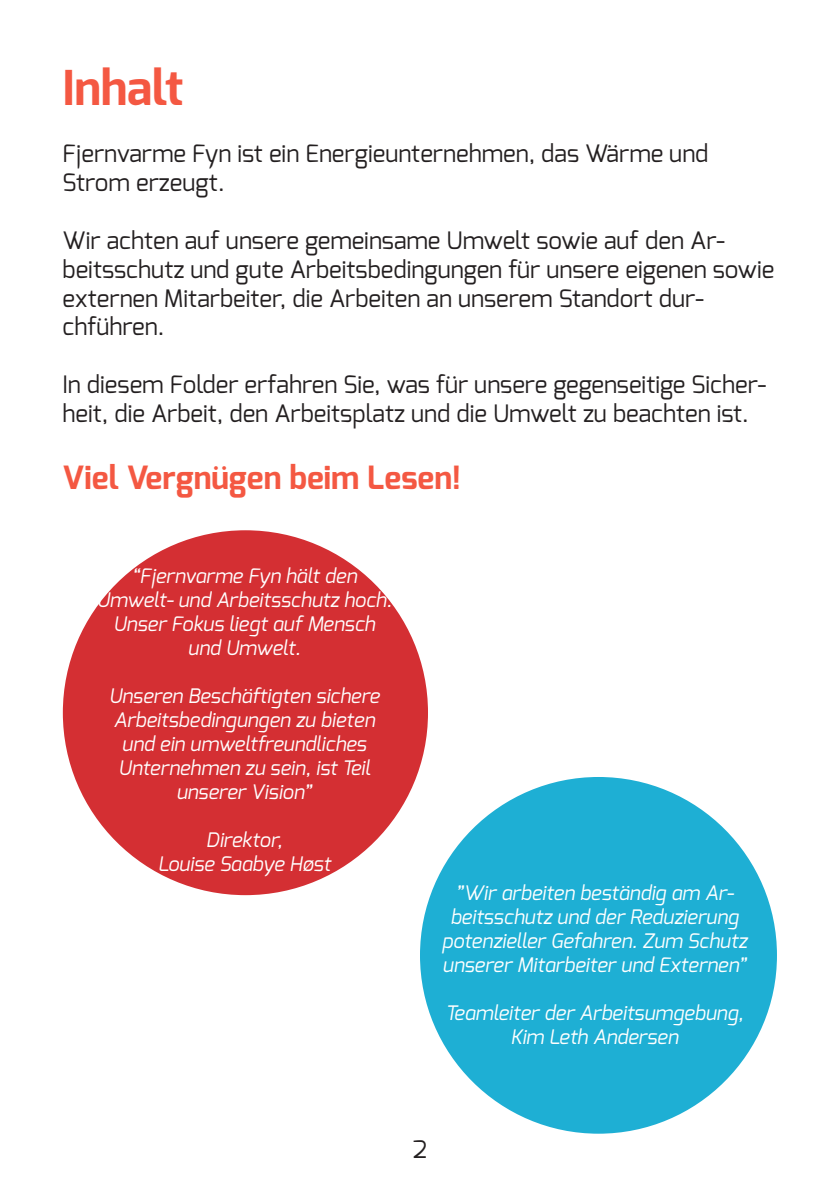
<style>
.page{position:relative;width:840px;height:1191px;background:#fff}
.page>*{position:absolute;margin:0;border:0;box-sizing:border-box;transform-origin:0 0}
.t1{font:700 48px "Exo";color:#f45842}
.t2{font:700 32px "Exo";color:#f45842}
.t3{font:24px/28.8px "Exo";color:#231f20}
.t4{font:italic 20px/24px "Exo";color:#fff;text-align:center}
</style>
<div class="page">
<div style="left:420px;top:777px;width:356px;height:356px;background:#1eafd4;border-radius:50%"></div>
<div style="left:64px;top:531px;width:363px;height:363px;background:#d42f33;border-radius:50%"></div>
<p class="t1" style="left:63px;top:57px;width:122px">Inhalt</p>
<p class="t3" style="left:63px;top:139px;width:647px">Fjernvarme Fyn ist ein Energieunternehmen, das Wärme und<br>Strom erzeugt.</p>
<p class="t3" style="left:63px;top:226px;width:713px">Wir achten auf unsere gemeinsame Umwelt sowie auf den Ar&shy;beitsschutz und gute Arbeitsbedingungen für unsere eigenen sowie externen Mitarbeiter, die Arbeiten an unserem Standort dur&shy;chführen.</p>
<p class="t3" style="left:63px;top:370px;width:705px">In diesem Folder erfahren Sie, was für unsere gegenseitige Sicher&shy;heit, die Arbeit, den Arbeitsplatz und die Umwelt zu beachten ist.</p>
<p class="t2" style="left:63px;top:457px;width:399px">Viel Vergnügen beim Lesen!</p>
<p class="t4" style="left:96px;top:563px;width:297px">“Fjernvarme Fyn hält den<br>Umwelt- und Arbeitsschutz hoch.<br>Unser Fokus liegt auf Mensch und Umwelt.</p>
<p class="t4" style="left:109px;top:683px;width:272px">Unseren Beschäftigten sichere<br>Arbeitsbedingungen zu bieten und ein umweltfreundliches<br>Unternehmen zu sein, ist Teil unserer Vision”</p>
<p class="t4" style="left:158px;top:827px;width:174px">Direktor,<br>Louise Saabye Høst</p>
<p class="t4" style="left:441px;top:881px;width:306px">”Wir arbeiten beständig am Ar&shy;beitsschutz und der Reduzierung potenzieller Gefahren. Zum Schutz unserer Mitarbeiter und Externen”</p>
<p class="t4" style="left:445px;top:1001px;width:299px">Teamleiter der Arbeitsumgebung,<br>Kim Leth Andersen</p>
<p class="t3" style="left:412px;top:1135px;width:16px">2</p>
</div>
